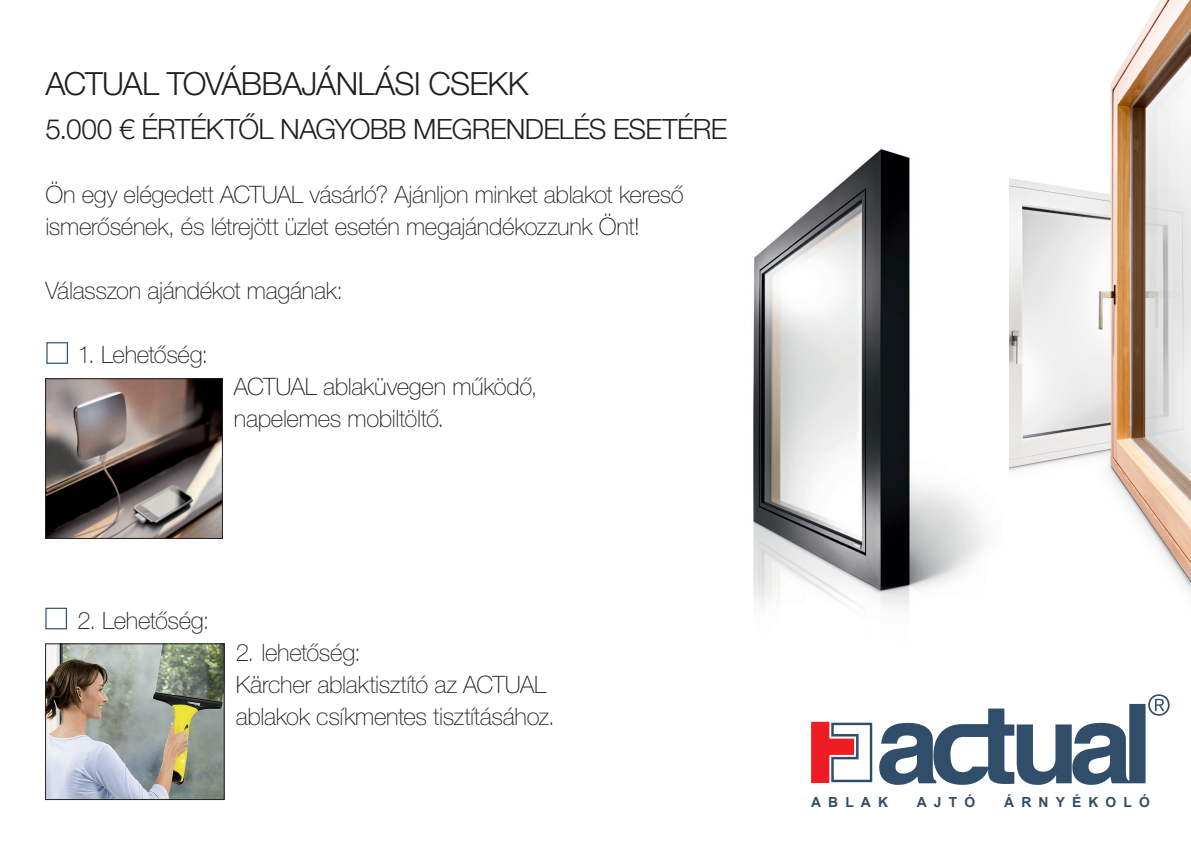
<style>
.page{position:relative;width:1191px;height:842px;background:#fff}
.page>*{position:absolute;margin:0;border:0;box-sizing:border-box;transform-origin:0 0}
.t1{font:300 32px "Helvetica Neue LT Pro";letter-spacing:-.025em;color:#231f20}
.t2{font:300 28px "Helvetica Neue LT Pro";letter-spacing:-.02em;color:#231f20}
.t3{font:100 24px/32px "Helvetica Neue LT Pro";letter-spacing:-.015em;color:#231f20}
.t4{font:700 13.8px "Arial";letter-spacing:.515em;color:#304d69}
</style>
<div class="page">
<img style="left:1009px;top:0;width:182px;height:594px">
<img style="left:753px;top:149px;width:233px;height:460px">
<svg style="left:811px;top:722px;width:61px;height:61px"></svg>
<svg style="left:879px;top:694px;width:290px;height:91px"></svg>
<div style="left:46px;top:342px;width:22px;height:22px;border:1px solid #314e6a"></div>
<div style="left:45px;top:608px;width:22px;height:21px;border:1px solid #314e6a"></div>
<img style="left:47px;top:646px;width:175px;height:152px">
<div style="left:45px;top:644px;width:179px;height:156px;border:1px solid #231f20"></div>
<img style="left:47px;top:380px;width:174px;height:157px">
<div style="left:45px;top:378px;width:178px;height:161px;border:1px solid #231f20"></div>
<h1 class="t1" style="left:45px;top:64px;width:484px">ACTUAL TOVÁBBAJÁNLÁSI CSEKK</h1>
<p class="t2" style="left:45px;top:112px;width:683px">5.000 € ÉRTÉKTŐL NAGYOBB MEGRENDELÉS ESETÉRE</p>
<p class="t3" style="left:45px;top:178px;width:640px">Ön egy elégedett ACTUAL vásárló? Ajánljon minket ablakot kereső ismerősének, és létrejött üzlet esetén megajándékozzunk Önt!</p>
<p class="t3" style="left:45px;top:274px;width:299px">Válasszon ajándékot magának:</p>
<p class="t3" style="left:78px;top:338px;width:132px">1. Lehetőség:</p>
<p class="t3" style="left:234px;top:370px;width:305px">ACTUAL ablaküvegen működő, napelemes mobiltöltő.</p>
<p class="t3" style="left:78px;top:604px;width:133px">2. Lehetőség:</p>
<p class="t3" style="left:236px;top:636px;width:320px">2. lehetőség:<br>Kärcher ablaktisztító az ACTUAL ablakok csíkmentes tisztításához.</p>
<p class="t4" style="left:811px;top:793px;width:79px">ABLAK</p>
<p class="t4" style="left:916px;top:793px;width:60px">AJTÓ</p>
<p class="t4" style="left:1004px;top:793px;width:147px">ÁRNYÉKOLÓ</p>
</div>
